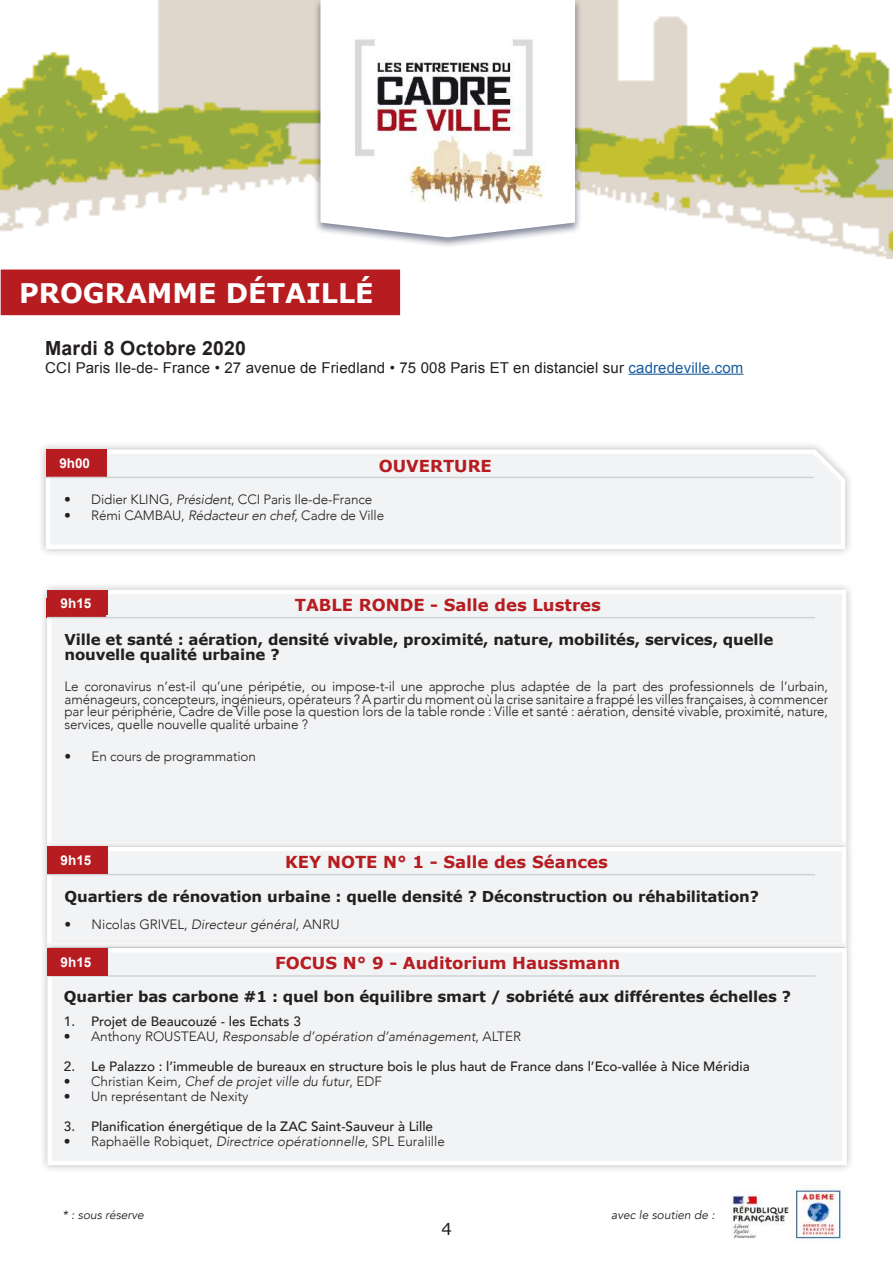
<style>
.page{position:relative;width:893px;height:1263px;background:#fff}
.page>*{position:absolute;margin:0;border:0;box-sizing:border-box;transform-origin:0 0}
.t1{font:700 27px "Verdana";color:#fff}
.t2{font:700 19.5px "Arial";letter-spacing:.01em;color:#231f20}
.t3{font:700 16.5px "Verdana";color:#b61c20}
.t4{font:16.5px "Verdana";color:#231f20}
.t5{font:700 15px/15px "Verdana";letter-spacing:-.01em;color:#231f20}
.t6{font:15px "Arial";letter-spacing:.01em;color:#231f20}
.t7{font:300 13.5px/12.8px "Avenir";letter-spacing:-.01em;color:#231f20;text-align:justify}
.t8{font:500 13.5px "Avenir";color:#231f20}
.t9{font:italic 300 13.5px "Avenir";color:#231f20}
.t10{font:700 13.5px "Arial";color:#fff}
.t11{font:italic 12px "Avenir";color:#231f20}
.s1{color:#175d9e}
.s2{font-style:italic}
.s3{font-style:normal}
</style>
<div class="page">
<hr style="left:628px;top:374px;width:115px;height:1px;background:#175d9e">
<div style="left:38px;top:441px;width:815px;height:116px;background:#231f20;opacity:.3"></div>
<svg style="left:44px;top:445px;width:803px;height:106px"></svg>
<div style="left:46px;top:449px;width:60px;height:28px;background:#b61c20"></div>
<hr style="left:46px;top:477px;width:768px;height:1px;background:#d1d2d4">
<img style="left:0;top:0;width:893px;height:258px">
<div style="left:313px;top:0;width:269px;height:249px;background:#000b2f;opacity:.5"></div>
<svg style="left:320px;top:0;width:255px;height:237px"></svg>
<img style="left:340px;top:29px;width:206px;height:174px">
<div style="left:0;top:269px;width:401px;height:47px;background:#b61c20"></div>
<div style="left:0;top:269px;width:401px;height:47px;border:1px solid #fdfbff"></div>
<div style="left:39px;top:581px;width:816px;height:273px;background:#231f20;opacity:.3"></div>
<div style="left:47px;top:590px;width:799px;height:256px;background:#f2f3f4;border:4px solid #fff"></div>
<div style="left:47px;top:590px;width:61px;height:25px;background:#b61c20"></div>
<div style="left:46px;top:598px;width:60px;height:19px;background:#b61c20"></div>
<hr style="left:47px;top:617px;width:768px;height:1px;background:#d1d2d4">
<div style="left:39px;top:838px;width:816px;height:117px;background:#231f20;opacity:.3"></div>
<div style="left:47px;top:847px;width:799px;height:100px;background:#f2f3f4;border:4px solid #fff"></div>
<hr style="left:47px;top:874px;width:768px;height:1px;background:#d1d2d4">
<div style="left:39px;top:940px;width:816px;height:233px;background:#231f20;opacity:.3"></div>
<div style="left:47px;top:948px;width:800px;height:217px;background:#f2f3f4;border:4px solid #fff"></div>
<hr style="left:47px;top:975px;width:768px;height:2px;background:#d1d2d4">
<div style="left:47px;top:846px;width:61px;height:28px;background:#b61c20"></div>
<div style="left:47px;top:948px;width:61px;height:28px;background:#b61c20"></div>
<img style="left:731px;top:1189px;width:60px;height:53px">
<img style="left:791px;top:1185px;width:54px;height:57px">
<h1 class="t1" style="left:19px;top:274px;width:356px">PROGRAMME DÉTAILLÉ</h1>
<h2 class="t2" style="left:45px;top:335px;width:202px">Mardi 8 Octobre 2020</h2>
<p class="t6" style="left:45px;top:357px;width:700px">CCI Paris Ile-de- France • 27 avenue de Friedland • 75 008 Paris ET en distanciel sur <span class="s1">cadredeville.com</span></p>
<p class="t10" style="left:59px;top:454px;width:32px">9h00</p>
<p class="t3" style="left:379px;top:454px;width:115px">OUVERTURE</p>
<p class="t7" style="left:64px;top:493px;width:310px">• Didier KLING, <span class="s2">Président</span>, CCI Paris Ile-de-France</p>
<p class="t7" style="left:64px;top:509px;width:321px">• Rémi CAMBAU, <span class="s2">Rédacteur en chef</span>, Cadre de Ville</p>
<p class="t10" style="left:61px;top:594px;width:32px">9h15</p>
<p class="t3" style="left:295px;top:593px;width:308px">TABLE RONDE - Salle des Lustres</p>
<p class="t5" style="left:65px;top:632px;width:710px">Ville et santé : aération, densité vivable, proximité, nature, mobilités, services, quelle nouvelle qualité urbaine ?</p>
<p class="t7" style="left:65px;top:680px;width:765px">Le coronavirus n’est-il qu’une péripétie, ou impose-t-il une approche plus adaptée de la part des professionnels de l’urbain, aménageurs, concepteurs, ingénieurs, opérateurs ? A partir du moment où la crise sanitaire a frappé les villes françaises, à commencer par leur périphérie, Cadre de Ville pose la question lors de la table ronde : Ville et santé : aération, densité vivable, proximité, nature, services, quelle nouvelle qualité urbaine ?</p>
<p class="t7" style="left:65px;top:750px;width:193px">• En cours de programmation</p>
<p class="t3" style="left:285px;top:850px;width:324px">KEY NOTE N° 1 - Salle des Séances</p>
<p class="t5" style="left:65px;top:889px;width:696px">Quartiers de rénovation urbaine : quelle densité ? Déconstruction ou réhabilitation?</p>
<p class="t7" style="left:65px;top:918px;width:277px">• Nicolas GRIVEL, <span class="s2">Directeur général,</span> ANRU</p>
<p class="t3" style="left:275px;top:951px;width:347px">FOCUS N° 9 - Auditorium Haussmann</p>
<p class="t5" style="left:64px;top:989px;width:728px">Quartier bas carbone #1 : quel bon équilibre smart / sobriété aux différentes échelles ?</p>
<p class="t8" style="left:64px;top:1010px;width:238px">1. Projet de Beaucouzé - les Echats 3</p>
<p class="t9" style="left:64px;top:1028px;width:459px"><span class="s3">• Anthony ROUSTEAU,</span> Responsable d’opération d’aménagement<span class="s3">, ALTER</span></p>
<p class="t8" style="left:64px;top:1055px;width:687px">2. Le Palazzo : l’immeuble de bureaux en structure bois le plus haut de France dans l’Eco-vallée à Nice Méridia</p>
<p class="t9" style="left:64px;top:1073px;width:320px"><span class="s3">• Christian Keim,</span> Chef de projet ville du futur<span class="s3">, EDF</span></p>
<p class="t7" style="left:64px;top:1090px;width:186px">• Un représentant de Nexity</p>
<p class="t8" style="left:64px;top:1114px;width:371px">3. Planification énergétique de la ZAC Saint-Sauveur à Lille</p>
<p class="t7" style="left:64px;top:1135px;width:382px">• Raphaëlle Robiquet, <span class="s2">Directrice opérationnelle</span>, SPL Euralille</p>
<p class="t10" style="left:61px;top:851px;width:32px">9h15</p>
<p class="t10" style="left:61px;top:953px;width:32px">9h15</p>
<p class="t11" style="left:63px;top:1208px;width:83px">* : sous réserve</p>
<p class="t11" style="left:611px;top:1208px;width:105px">avec le soutien de :</p>
<p class="t4" style="left:441px;top:1218px;width:12px">4</p>
</div>
